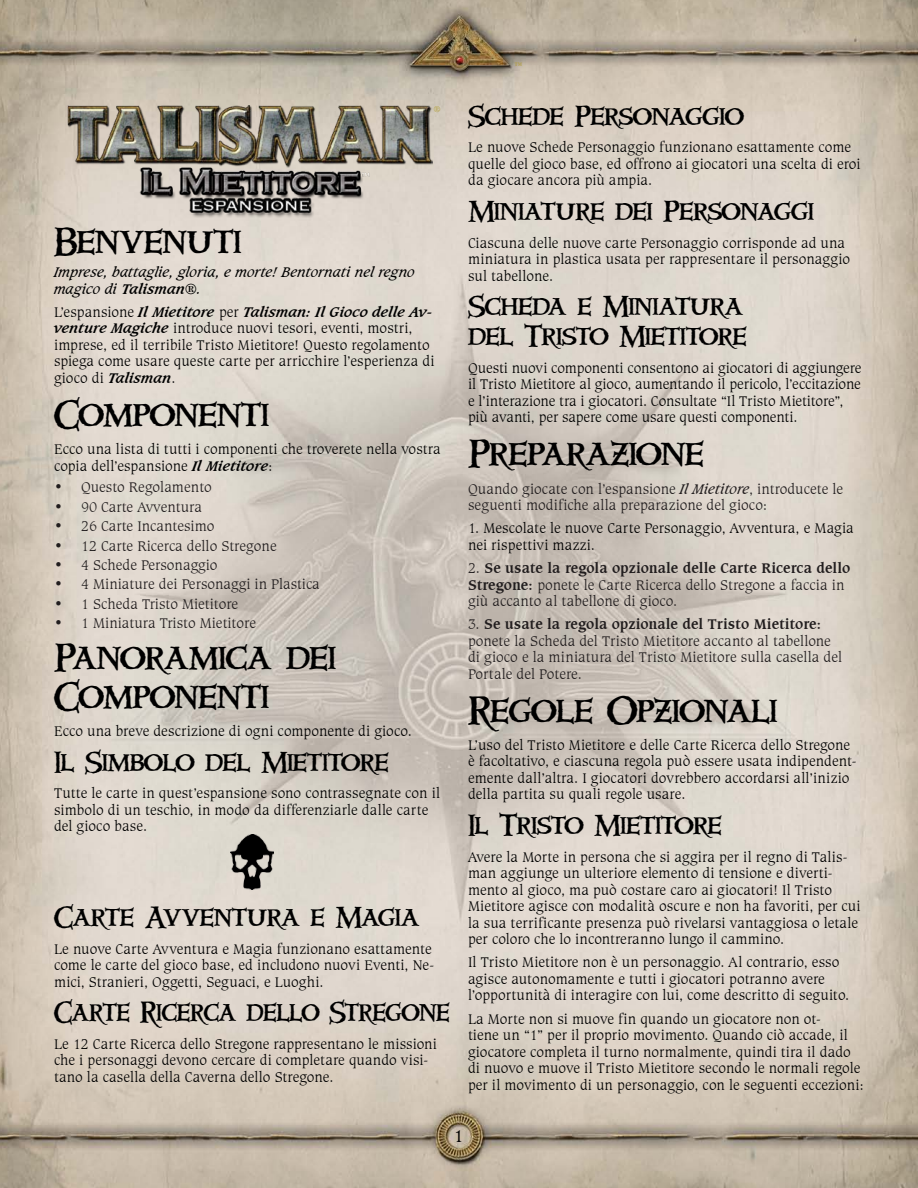
<style>
.page{position:relative;width:918px;height:1188px;background:#fff}
.page>*{position:absolute;margin:0;border:0;box-sizing:border-box;transform-origin:0 0}
.Heading_1{font:36px/39px "Windlass";letter-spacing:-.02em;color:#000}
.Heading_2{font:27px/30px "Windlass";letter-spacing:-.02em;color:#000}
.Heading_2-2{font:27px "Windlass";letter-spacing:-.02em;color:#000;scale:.95 1}
.Heading_1-2{font:18px "Caxton BT";color:#000}
.Body_Text{font:300 15px/16.5px "Caxton BT";color:#000}
.Body_Text-2{font:300 15px/16.5px "Caxton BT";color:#211d1e}
.Body_Text-3{font:italic 15px/16.5px "Caxton BT";letter-spacing:-.01em;color:#000}
.t1{font:300 12px "Caxton BT";color:#ae9a28}
.t2{font:300 8.85px "Caxton BT";color:#ae9a28}
.s1{font-weight:700}
.s2{font-weight:700;font-style:italic}
.s3{font-weight:400;font-style:italic}
</style>
<div class="page">
<img style="left:0;top:0;width:918px;height:1188px">
<img style="left:231px;top:834px;width:43px;height:56px">
<img style="left:68px;top:105px;width:365px;height:112px">
<p class="t2" style="left:434px;top:104px;width:9px">®</p>
<p class="Heading_1" style="left:54px;top:224px;width:189px">Benvenuti</p>
<p class="Body_Text-3" style="left:54px;top:264px;width:363px">Imprese, battaglie, gloria, e morte! Bentornati nel regno magico di <span class="s1">Talisman®</span>.</p>
<p class="Body_Text" style="left:54px;top:303px;width:382px">L’espansione <span class="s2">Il Mietitore</span> per <span class="s2">Talisman: Il Gioco delle Av&shy;venture Magiche</span> introduce nuovi tesori, eventi, mostri, imprese, ed il terribile Tristo Mietitore! Questo regolamento spiega come usare queste carte per arricchire l’esperienza di gioco di <span class="s2">Talisman</span>.</p>
<p class="Heading_1" style="left:54px;top:396px;width:217px">Componenti</p>
<p class="Body_Text" style="left:54px;top:441px;width:388px">Ecco una lista di tutti i componenti che troverete nella vostra copia dell’espansione <span class="s2">Il Mietitore</span>:</p>
<p class="Body_Text-2" style="left:54px;top:479px;width:159px">• Questo Regolamento</p>
<p class="Body_Text-2" style="left:54px;top:498px;width:150px">• 90 Carte Avventura</p>
<p class="Body_Text-2" style="left:54px;top:518px;width:162px">• 26 Carte Incantesimo</p>
<p class="Body_Text-2" style="left:54px;top:537px;width:224px">• 12 Carte Ricerca dello Stregone</p>
<p class="Body_Text-2" style="left:54px;top:557px;width:165px">• 4 Schede Personaggio</p>
<p class="Body_Text-2" style="left:54px;top:576px;width:267px">• 4 Miniature dei Personaggi in Plastica</p>
<p class="Body_Text-2" style="left:54px;top:595px;width:186px">• 1 Scheda Tristo Mietitore</p>
<p class="Body_Text-2" style="left:54px;top:615px;width:204px">• 1 Miniatura Tristo Mietitore</p>
<p class="Heading_1" style="left:54px;top:639px;width:284px">Panoramica dei<br>Componenti</p>
<p class="Body_Text" style="left:54px;top:723px;width:359px">Ecco una breve descrizione di ogni componente di gioco.</p>
<p class="Heading_2" style="left:54px;top:748px;width:336px">Il Simbolo del Mietitore</p>
<p class="Body_Text" style="left:54px;top:785px;width:388px">Tutte le carte in quest’espansione sono contrassegnate con il simbolo di un teschio, in modo da differenziarle dalle carte del gioco base.</p>
<p class="Heading_2" style="left:54px;top:903px;width:367px">Carte Avventura e Magia</p>
<p class="Body_Text" style="left:54px;top:940px;width:382px">Le nuove Carte Avventura e Magia funzionano esattamente come le carte del gioco base, ed includono nuovi Eventi, Ne&shy;mici, Stranieri, Oggetti, Seguaci, e Luoghi.</p>
<p class="Heading_2-2" style="left:54px;top:994px;width:418px">Carte Ricerca dello Stregone</p>
<p class="Body_Text" style="left:54px;top:1035px;width:385px">Le 12 Carte Ricerca dello Stregone rappresentano le missioni che i personaggi devono cercare di completare quando visi&shy;tano la casella della Caverna dello Stregone.</p>
<p class="t1" style="left:514px;top:59px;width:11px">™</p>
<p class="Heading_2" style="left:468px;top:102px;width:277px">Schede Personaggio</p>
<p class="Body_Text" style="left:468px;top:139px;width:394px">Le nuove Schede Personaggio funzionano esattamente come quelle del gioco base, ed offrono ai giocatori una scelta di eroi da giocare ancora più ampia.</p>
<p class="Heading_2" style="left:468px;top:197px;width:348px">Miniature dei Personaggi</p>
<p class="Body_Text" style="left:468px;top:234px;width:384px">Ciascuna delle nuove carte Personaggio corrisponde ad una miniatura in plastica usata per rappresentare il personaggio sul tabellone.</p>
<p class="Heading_2" style="left:468px;top:293px;width:280px">Scheda e Miniatura del Tristo Mietitore</p>
<p class="Body_Text" style="left:468px;top:359px;width:395px">Questi nuovi componenti consentono ai giocatori di aggiungere il Tristo Mietitore al gioco, aumentando il pericolo, l’eccitazione e l’interazione tra i giocatori. Consultate “Il Tristo Mietitore”, più avanti, per sapere come usare questi componenti.</p>
<p class="Heading_1" style="left:468px;top:436px;width:238px">Preparazione</p>
<p class="Body_Text-2" style="left:468px;top:480px;width:377px">Quando giocate con l’espansione <span class="s3">Il Mietitore</span>, introducete le seguenti modifiche alla preparazione del gioco:</p>
<p class="Body_Text" style="left:468px;top:520px;width:387px">1. Mescolate le nuove Carte Personaggio, Avventura, e Magia nei rispettivi mazzi.</p>
<p class="Body_Text-2" style="left:468px;top:560px;width:384px">2. <span class="s1">Se usate la regola opzionale delle Carte Ricerca dello<br>Stregone:</span> ponete le Carte Ricerca dello Stregone a faccia in giù accanto al tabellone di gioco.</p>
<p class="Body_Text-2" style="left:468px;top:616px;width:376px">3. <span class="s1">Se usate la regola opzionale del Tristo Mietitore: </span>ponete la Scheda del Tristo Mietitore accanto al tabellone di gioco e la miniatura del Tristo Mietitore sulla casella del Portale del Potere.</p>
<p class="Heading_1" style="left:468px;top:692px;width:311px">Regole Opzionali</p>
<p class="Body_Text" style="left:468px;top:736px;width:390px">L’uso del Tristo Mietitore e delle Carte Ricerca dello Stregone è facoltativo, e ciascuna regola può essere usata indipendent&shy;emente dall’altra. I giocatori dovrebbero accordarsi all’inizio della partita su quali regole usare.</p>
<p class="Heading_2" style="left:468px;top:811px;width:256px">Il Tristo Mietitore</p>
<p class="Body_Text" style="left:468px;top:848px;width:394px">Avere la Morte in persona che si aggira per il regno di Talis&shy;man aggiunge un ulteriore elemento di tensione e diverti&shy;mento al gioco, ma può costare caro ai giocatori! Il Tristo Mietitore agisce con modalità oscure e non ha favoriti, per cui la sua terrificante presenza può rivelarsi vantaggiosa o letale per coloro che lo incontreranno lungo il cammino.</p>
<p class="Body_Text" style="left:468px;top:954px;width:383px">Il Tristo Mietitore non è un personaggio. Al contrario, esso agisce autonomamente e tutti i giocatori potranno avere l’opportunità di interagire con lui, come descritto di seguito.</p>
<p class="Body_Text" style="left:468px;top:1010px;width:397px">La Morte non si muove fin quando un giocatore non ot-<br>tiene un “1” per il proprio movimento. Quando ciò accade, il giocatore completa il turno normalmente, quindi tira il dado di nuovo e muove il Tristo Mietitore secondo le normali regole per il movimento di un personaggio, con le seguenti eccezioni:</p>
<p class="Heading_1-2" style="left:454px;top:1125px;width:12px">1</p>
</div>
